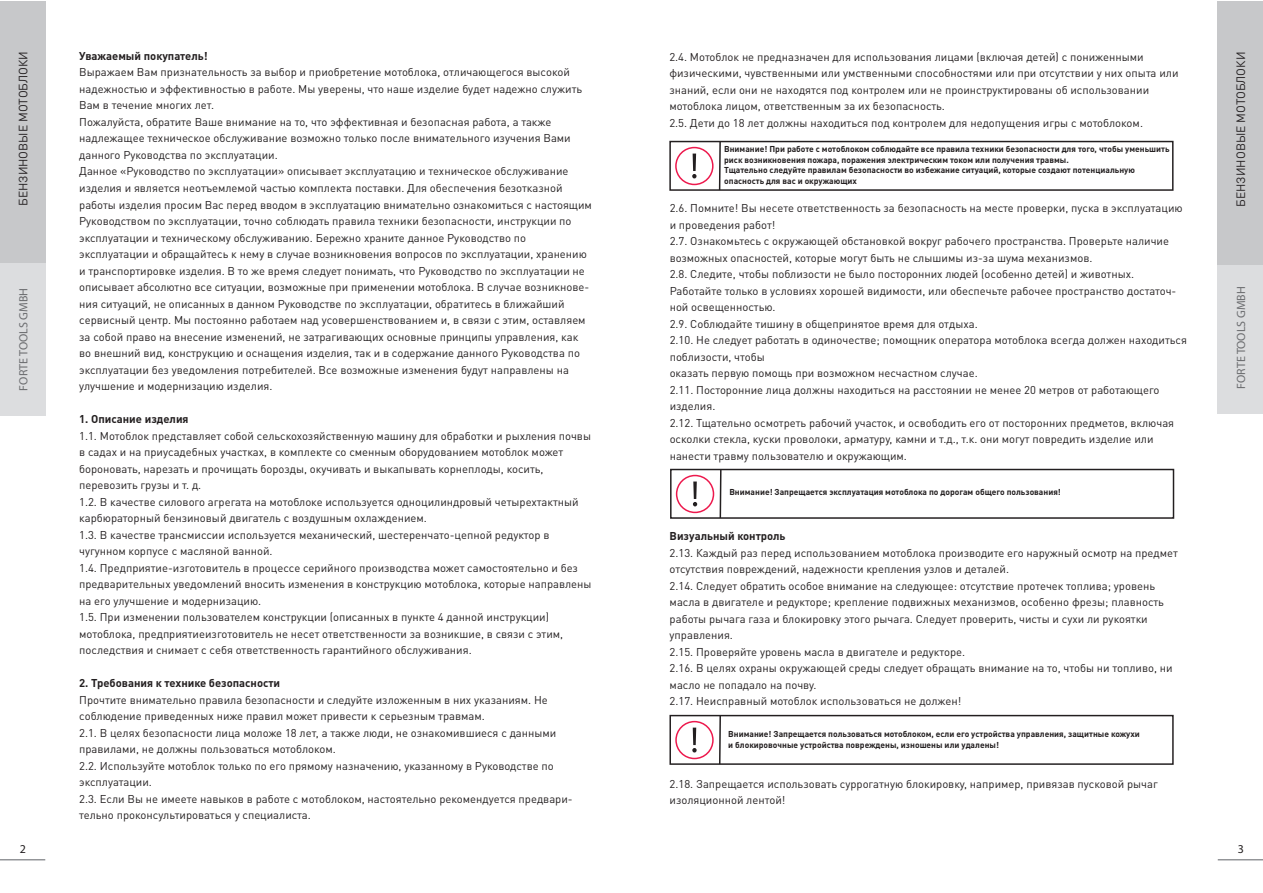
<style>
.page{position:relative;width:1263px;height:893px;background:#fff}
.page>*{position:absolute;margin:0;border:0;box-sizing:border-box;transform-origin:0 0}
.t1{font:12px "DIN Pro";color:#231f20}
.t2{font:300 12px "DIN Pro";color:#6c6d70}
.t3{font:300 12px "DIN Pro";color:#231f20}
.t4{font:11.25px/16.5px "DIN Pro";color:#231f20}
.t5{font:700 11.25px "DIN Pro";color:#231f20}
.t6{font:700 8.55px/10.6px "DIN Pro";color:#231f20}
</style>
<div class="page">
<div style="left:1218px;top:1px;width:45px;height:413px;background:#dcdddf"></div>
<div style="left:1218px;top:1px;width:45px;height:263px;background:#c7c8ca"></div>
<div style="left:0;top:1px;width:45px;height:414px;background:#dcdddf"></div>
<div style="left:0;top:1px;width:45px;height:261px;background:#c7c8ca"></div>
<hr style="left:0;top:859px;width:45px;height:1px;background:#939598">
<hr style="left:1218px;top:859px;width:45px;height:1px;background:#939598">
<div style="left:669px;top:141px;width:504px;height:50px;border:1px solid #231f20"></div>
<svg style="left:718px;top:140px;width:4px;height:51px"></svg>
<div style="left:675px;top:147px;width:38px;height:38px;border:2px solid #ed194d;border-radius:50%"></div>
<svg style="left:692px;top:154px;width:4px;height:24px"></svg>
<div style="left:670px;top:469px;width:504px;height:50px;border:1px solid #231f20"></div>
<svg style="left:719px;top:468px;width:3px;height:51px"></svg>
<div style="left:676px;top:475px;width:38px;height:38px;border:2px solid #ed194d;border-radius:50%"></div>
<svg style="left:693px;top:481px;width:4px;height:25px"></svg>
<div style="left:669px;top:715px;width:505px;height:50px;border:1px solid #231f20"></div>
<svg style="left:718px;top:714px;width:4px;height:51px"></svg>
<div style="left:675px;top:721px;width:39px;height:38px;border:2px solid #ed194d;border-radius:50%"></div>
<svg style="left:692px;top:728px;width:5px;height:24px"></svg>
<p class="t4" style="left:669px;top:48px;width:511px">2.4. Мотоблок не предназначен для использования лицами (включая детей) с пониженными физическими, чувственными или умственными способностями или при отсутствии у них опыта или знаний, если они не находятся под контролем или не проинструктированы об использовании мотоблока лицом, ответственным за их безопасность.<br>2.5. Дети до 18 лет должны находиться под контролем для недопущения игры с мотоблоком.</p>
<p class="t6" style="left:724px;top:143px;width:447px">Внимание! При работе с мотоблоком соблюдайте все правила техники безопасности для того, чтобы уменьшить риск возникновения пожара, поражения электрическим током или получения травмы.<br>Тщательно следуйте правилам безопасности во избежание ситуаций, которые создают потенциальную опасность для вас и окружающих</p>
<p class="t4" style="left:670px;top:199px;width:519px">2.6. Помните! Вы несете ответственность за безопасность на месте проверки, пуска в эксплуатацию и проведения работ!<br>2.7. Ознакомьтесь с окружающей обстановкой вокруг рабочего пространства. Проверьте наличие возможных опасностей, которые могут быть не слышимы из-за шума механизмов.<br>2.8. Следите, чтобы поблизости не было посторонних людей (особенно детей) и животных.<br>Работайте только в условиях хорошей видимости, или обеспечьте рабочее пространство достаточ&shy;ной освещенностью.<br>2.9. Соблюдайте тишину в общепринятое время для отдыха.<br>2.10. Не следует работать в одиночестве; помощник оператора мотоблока всегда должен находиться поблизости, чтобы<br>оказать первую помощь при возможном несчастном случае.<br>2.11. Посторонние лица должны находиться на расстоянии не менее 20 метров от работающего изделия.<br>2.12. Тщательно осмотреть рабочий участок, и освободить его от посторонних предметов, включая осколки стекла, куски проволоки, арматуру, камни и т.д., т.к. они могут повредить изделие или нанести травму пользователю и окружающим.</p>
<p class="t6" style="left:729px;top:486px;width:333px">Внимание! Запрещается эксплуатация мотоблока по дорогам общего пользования!</p>
<p class="t5" style="left:670px;top:529px;width:117px">Визуальный контроль</p>
<p class="t4" style="left:670px;top:544px;width:510px">2.13. Каждый раз перед использованием мотоблока производите его наружный осмотр на предмет отсутствия повреждений, надежности крепления узлов и деталей.<br>2.14. Следует обратить особое внимание на следующее: отсутствие протечек топлива; уровень масла в двигателе и редукторе; крепление подвижных механизмов, особенно фрезы; плавность работы рычага газа и блокировку этого рычага. Следует проверить, чисты и сухи ли рукоятки управления.<br>2.15. Проверяйте уровень масла в двигателе и редукторе.<br>2.16. В целях охраны окружающей среды следует обращать внимание на то, чтобы ни топливо, ни масло не попадало на почву.<br>2.17. Неисправный мотоблок использоваться не должен!</p>
<p class="t5" style="left:79px;top:48px;width:130px">Уважаемый покупатель!</p>
<p class="t4" style="left:79px;top:64px;width:514px">Выражаем Вам признательность за выбор и приобретение мотоблока, отличающегося высокой надежностью и эффективностью в работе. Мы уверены, что наше изделие будет надежно служить Вам в течение многих лет.<br>Пожалуйста, обратите Ваше внимание на то, что эффективная и безопасная работа, а также надлежащее техническое обслуживание возможно только после внимательного изучения Вами данного Руководства по эксплуатации.<br>Данное «Руководство по эксплуатации» описывает эксплуатацию и техническое обслуживание изделия и является неотъемлемой частью комплекта поставки. Для обеспечения безотказной работы изделия просим Вас перед вводом в эксплуатацию внимательно ознакомиться с настоящим Руководством по эксплуатации, точно соблюдать правила техники безопасности, инструкции по эксплуатации и техническому обслуживанию. Бережно храните данное Руководство по эксплуатации и обращайтесь к нему в случае возникновения вопросов по эксплуатации, хранению и транспортировке изделия. В то же время следует понимать, что Руководство по эксплуатации не описывает абсолютно все ситуации, возможные при применении мотоблока. В случае возникнове&shy;ния ситуаций, не описанных в данном Руководстве по эксплуатации, обратитесь в ближайший сервисный центр. Мы постоянно работаем над усовершенствованием и, в связи с этим, оставляем за собой право на внесение изменений, не затрагивающих основные принципы управления, как во внешний вид, конструкцию и оснащения изделия, так и в содержание данного Руководства по эксплуатации без уведомления потребителей. Все возможные изменения будут направлены на улучшение и модернизацию изделия.</p>
<p class="t5" style="left:79px;top:411px;width:111px">1. Описание изделия</p>
<p class="t4" style="left:79px;top:427px;width:514px">1.1. Мотоблок представляет собой сельскохозяйственную машину для обработки и рыхления почвы в садах и на приусадебных участках, в комплекте со сменным оборудованием мотоблок может бороновать, нарезать и прочищать борозды, окучивать и выкапывать корнеплоды, косить, перевозить грузы и т. д.<br>1.2. В качестве силового агрегата на мотоблоке используется одноцилиндровый четырехтактный карбюраторный бензиновый двигатель с воздушным охлаждением.<br>1.3. В качестве трансмиссии используется механический, шестеренчато-цепной редуктор в чугунном корпусе с масляной ванной.<br>1.4. Предприятие-изготовитель в процессе серийного производства может самостоятельно и без предварительных уведомлений вносить изменения в конструкцию мотоблока, которые направлены на его улучшение и модернизацию.<br>1.5. При изменении пользователем конструкции (описанных в пункте 4 данной инструкции) мотоблока, предприятиеизготовитель не несет ответственности за возникшие, в связи с этим, последствия и снимает с себя ответственность гарантийного обслуживания.</p>
<p class="t5" style="left:79px;top:675px;width:203px">2. Требования к технике безопасности</p>
<p class="t4" style="left:79px;top:691px;width:495px">Прочтите внимательно правила безопасности и следуйте изложенным в них указаниям. Не соблюдение приведенных ниже правил может привести к серьезным травмам.<br>2.1. В целях безопасности лица моложе 18 лет, а также люди, не ознакомившиеся с данными правилами, не должны пользоваться мотоблоком.<br>2.2. Используйте мотоблок только по его прямому назначению, указанному в Руководстве по эксплуатации.<br>2.3. Если Вы не имеете навыков в работе с мотоблоком, настоятельно рекомендуется предвари&shy;тельно проконсультироваться у специалиста.</p>
<p class="t1" style="left:15px;top:206px;width:157px;rotate:-90deg">БЕНЗИНОВЫЕ МОТОБЛОКИ</p>
<p class="t1" style="left:1232px;top:207px;width:157px;rotate:-90deg">БЕНЗИНОВЫЕ МОТОБЛОКИ</p>
<p class="t2" style="left:16px;top:391px;width:104px;rotate:-90deg">FORTE TOOLS GMBH</p>
<p class="t2" style="left:1234px;top:389px;width:104px;rotate:-90deg">FORTE TOOLS GMBH</p>
<p class="t6" style="left:728px;top:728px;width:413px">Внимание! Запрещается пользоваться мотоблоком, если его устройства управления, защитные кожухи и блокировочные устройства повреждены, изношены или удалены!</p>
<p class="t4" style="left:670px;top:775px;width:490px">2.18. Запрещается использовать суррогатную блокировку, например, привязав пусковой рычаг изоляционной лентой!</p>
<p class="t3" style="left:20px;top:841px;width:8px">2</p>
<p class="t3" style="left:1238px;top:841px;width:8px">3</p>
</div>
